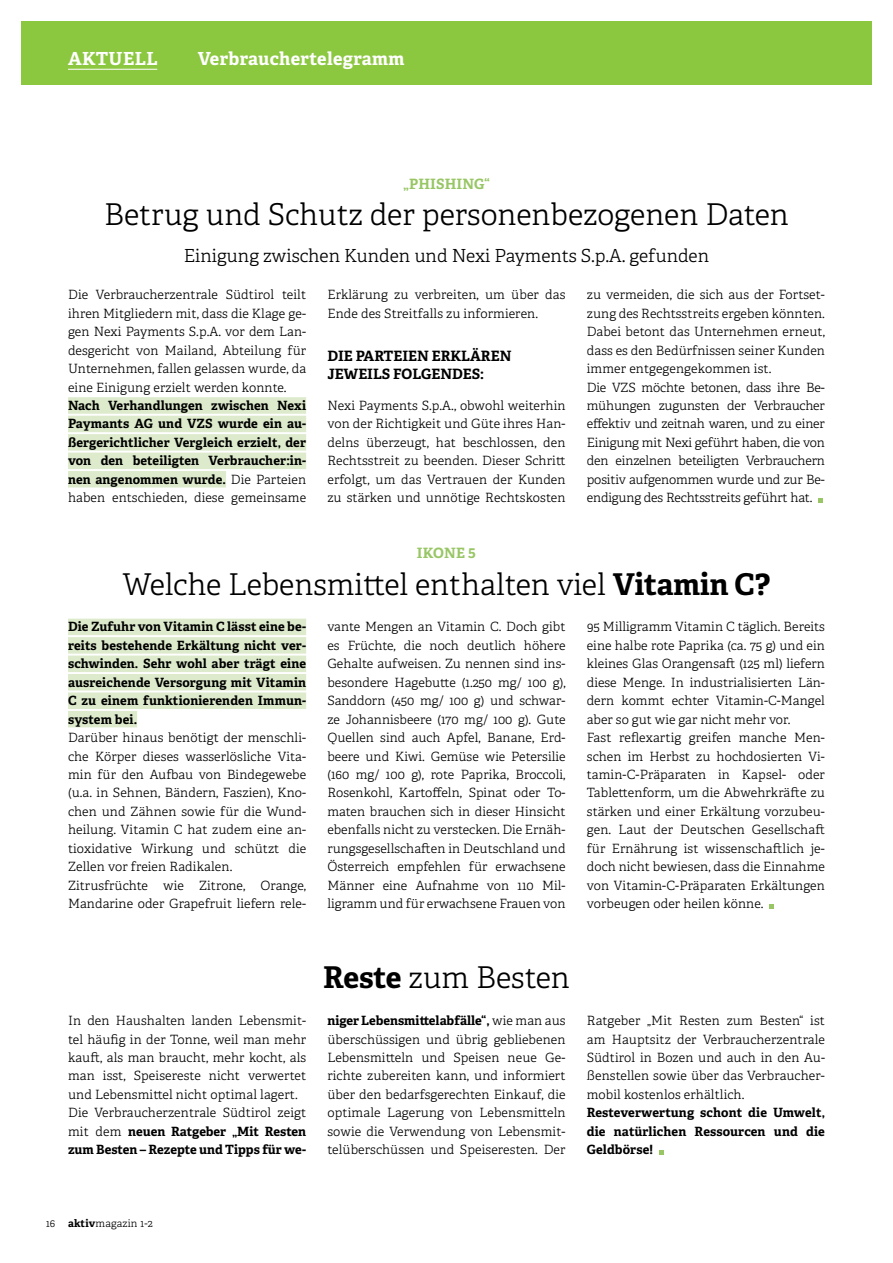
<style>
.page{position:relative;width:893px;height:1263px;background:#fff}
.page>*{position:absolute;margin:0;border:0;box-sizing:border-box;transform-origin:0 0}
.t1{font:300 30px "Adelle";color:#000}
.t2{font:300 18px "Adelle";color:#000}
.t3{font:700 18px "Adelle";letter-spacing:.02em;color:#fff}
.t4{font:700 14.25px/18.5px "Adelle";color:#000}
.t5{font:700 14.25px "Adelle";letter-spacing:.01em;color:#98c665}
.t6{font:300 12.75px/18.5px "Adelle";letter-spacing:.005em;color:#000;text-align:justify}
.t7{font:700 12.75px/18.5px "Adelle";letter-spacing:.01em;color:#000;text-align:justify}
.t8{font:300 10.5px "Adelle";letter-spacing:.02em;color:#000}
.s1{font-weight:300}
.s2{font-weight:700}
</style>
<div class="page">
<div style="left:21px;top:21px;width:851px;height:64px;background:#8cc740"></div>
<div style="left:68px;top:397px;width:238px;height:17px;background:#ddebcc"></div>
<div style="left:68px;top:416px;width:238px;height:16px;background:#ddebcc"></div>
<div style="left:68px;top:434px;width:238px;height:17px;background:#ddebcc"></div>
<div style="left:68px;top:453px;width:238px;height:16px;background:#ddebcc"></div>
<div style="left:68px;top:471px;width:158px;height:16px;background:#ddebcc"></div>
<svg style="left:818px;top:498px;width:5px;height:4px"></svg>
<svg style="left:659px;top:1150px;width:4px;height:4px"></svg>
<div style="left:68px;top:619px;width:238px;height:16px;background:#ddebcc"></div>
<div style="left:68px;top:637px;width:238px;height:17px;background:#ddebcc"></div>
<div style="left:68px;top:655px;width:238px;height:17px;background:#ddebcc"></div>
<div style="left:68px;top:674px;width:238px;height:16px;background:#ddebcc"></div>
<div style="left:68px;top:692px;width:238px;height:17px;background:#ddebcc"></div>
<div style="left:68px;top:711px;width:69px;height:16px;background:#ddebcc"></div>
<svg style="left:770px;top:904px;width:4px;height:4px"></svg>
<hr style="left:68px;top:69px;width:89px;height:1px;background:#fff">
<h2 class="t3" style="left:68px;top:47px;width:91px">AKTUELL</h2>
<h2 class="t3" style="left:198px;top:47px;width:208px">Verbrauchertelegramm</h2>
<p class="t5" style="left:403px;top:174px;width:88px">„PHISHING“</p>
<h1 class="t1" style="left:104px;top:197px;width:686px">Betrug und Schutz der personenbezogenen Daten</h1>
<h2 class="t2" style="left:184px;top:245px;width:527px">Einigung zwischen Kunden und Nexi Payments S.p.A. gefunden</h2>
<p class="t6" style="left:68px;top:286px;width:240px">Die Verbraucherzentrale Südtirol teilt ihren Mitgliedern mit, dass die Klage ge&shy;gen Nexi Payments S.p.A. vor dem Lan&shy;desgericht von Mailand, Abteilung für Unternehmen, fallen gelassen wurde, da eine Einigung erzielt werden konnte.</p>
<p class="t7" style="left:68px;top:396px;width:240px">Nach Verhandlungen zwischen Nexi Paymants AG und VZS wurde ein au&shy;ßergerichtlicher Vergleich erzielt, der von den beteiligten Verbraucher:in&shy;nen angenommen wurde. <span class="s1">Die Parteien haben entschieden, diese gemeinsame</span></p>
<p class="t6" style="left:327px;top:286px;width:240px">Erklärung zu verbreiten, um über das<br>Ende des Streitfalls zu informieren.</p>
<p class="t4" style="left:327px;top:347px;width:186px">DIE PARTEIEN ERKLÄREN<br>JEWEILS FOLGENDES:</p>
<p class="t6" style="left:327px;top:396px;width:240px">Nexi Payments S.p.A., obwohl weiterhin von der Richtigkeit und Güte ihres Han&shy;delns überzeugt, hat beschlossen, den Rechtsstreit zu beenden. Dieser Schritt erfolgt, um das Vertrauen der Kunden zu stärken und unnötige Rechtskosten</p>
<p class="t6" style="left:587px;top:286px;width:240px;text-align:left">zu vermeiden, die sich aus der Fortset&shy;zung des Rechtsstreits ergeben könnten.<br>Dabei betont das Unternehmen erneut, dass es den Bedürfnissen seiner Kunden immer entgegengekommen ist.<br>Die VZS möchte betonen, dass ihre Be&shy;mühungen zugunsten der Verbraucher effektiv und zeitnah waren, und zu einer Einigung mit Nexi geführt haben, die von den einzelnen beteiligten Verbrauchern positiv aufgenommen wurde und zur Be&shy;endigung des Rechtsstreits geführt hat.</p>
<p class="t5" style="left:417px;top:543px;width:60px">IKONE 5</p>
<h1 class="t1" style="left:122px;top:566px;width:649px">Welche Lebensmittel enthalten viel <span class="s2">Vitamin C?</span></h1>
<p class="t7" style="left:68px;top:618px;width:240px">Die Zufuhr von Vitamin C lässt eine be&shy;reits bestehende Erkältung nicht ver&shy;schwinden. Sehr wohl aber trägt eine ausreichende Versorgung mit Vitamin C zu einem funktionierenden Immun&shy;system bei.</p>
<p class="t6" style="left:68px;top:729px;width:240px;text-align:left">Darüber hinaus benötigt der menschli&shy;che Körper dieses wasserlösliche Vita&shy;min für den Aufbau von Bindegewebe (u.a. in Sehnen, Bändern, Faszien), Kno&shy;chen und Zähnen sowie für die Wund&shy;heilung. Vitamin C hat zudem eine an&shy;tioxidative Wirkung und schützt die Zellen vor freien Radikalen.<br>Zitrusfrüchte wie Zitrone, Orange, Mandarine oder Grapefruit liefern rele-</p>
<p class="t6" style="left:327px;top:618px;width:240px">vante Mengen an Vitamin C. Doch gibt es Früchte, die noch deutlich höhere Gehalte aufweisen. Zu nennen sind ins&shy;besondere Hagebutte (1.250 mg/ 100 g), Sanddorn (450 mg/ 100 g) und schwar&shy;ze Johannisbeere (170 mg/ 100 g). Gute Quellen sind auch Apfel, Banane, Erd&shy;beere und Kiwi. Gemüse wie Petersilie (160 mg/ 100 g), rote Paprika, Broccoli, Rosenkohl, Kartoffeln, Spinat oder To&shy;maten brauchen sich in dieser Hinsicht ebenfalls nicht zu verstecken. Die Ernäh&shy;rungsgesellschaften in Deutschland und Österreich empfehlen für erwachsene Männer eine Aufnahme von 110 Mil&shy;ligramm und für erwachsene Frauen von</p>
<p class="t6" style="left:587px;top:618px;width:240px;text-align:left">95 Milligramm Vitamin C täglich. Bereits eine halbe rote Paprika (ca. 75 g) und ein kleines Glas Orangensaft (125 ml) liefern diese Menge. In industrialisierten Län&shy;dern kommt echter Vitamin-C-Mangel aber so gut wie gar nicht mehr vor.<br>Fast reflexartig greifen manche Men&shy;schen im Herbst zu hochdosierten Vi&shy;tamin-C-Präparaten in Kapsel- oder Tablettenform, um die Abwehrkräfte zu stärken und einer Erkältung vorzubeu&shy;gen. Laut der Deutschen Gesellschaft für Ernährung ist wissenschaftlich je&shy;doch nicht bewiesen, dass die Einnahme von Vitamin-C-Präparaten Erkältungen vorbeugen oder heilen könne.</p>
<h1 class="t1" style="left:323px;top:959px;width:248px"><span class="s2">Reste</span> zum Besten</h1>
<p class="t6" style="left:68px;top:1011px;width:240px;text-align:left">In den Haushalten landen Lebensmit&shy;tel häufig in der Tonne, weil man mehr kauft, als man braucht, mehr kocht, als man isst, Speisereste nicht verwertet und Lebensmittel nicht optimal lagert.<br>Die Verbraucherzentrale Südtirol zeigt mit dem <span class="s2">neuen Ratgeber „Mit Resten zum Besten – Rezepte und Tipps für we-</span></p>
<p class="t6" style="left:327px;top:1011px;width:240px"><span class="s2">niger Lebensmittelabfälle“,</span> wie man aus überschüssigen und übrig gebliebenen Lebensmitteln und Speisen neue Ge&shy;richte zubereiten kann, und informiert über den bedarfsgerechten Einkauf, die optimale Lagerung von Lebensmitteln sowie die Verwendung von Lebensmit&shy;telüberschüssen und Speiseresten. Der</p>
<p class="t6" style="left:587px;top:1011px;width:240px">Ratgeber „Mit Resten zum Besten“ ist am Hauptsitz der Verbraucherzentrale Südtirol in Bozen und auch in den Au&shy;ßenstellen sowie über das Verbraucher&shy;mobil kostenlos erhältlich.</p>
<p class="t7" style="left:587px;top:1103px;width:240px">Resteverwertung schont die Umwelt, die natürlichen Ressourcen und die Geldbörse!</p>
<p class="t8" style="left:46px;top:1217px;width:108px">16 <span class="s2">aktiv</span>magazin 1-2</p>
</div>
